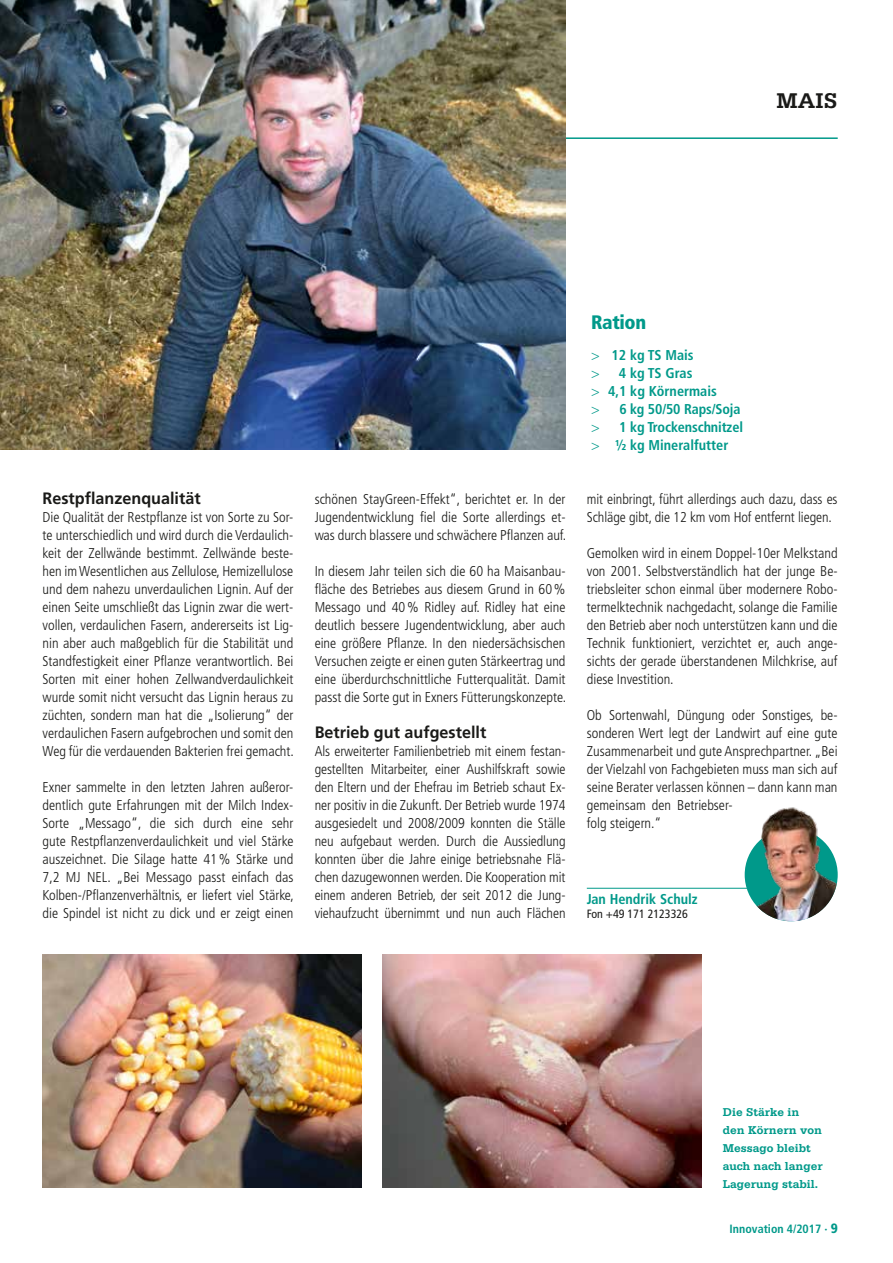
<style>
.page{position:relative;width:893px;height:1263px;background:#fff}
.page>*{position:absolute;margin:0;border:0;box-sizing:border-box;transform-origin:0 0}
.t1{font:700 22.5px "Serifa";color:#1a1a18}
.t2{font:900 condensed 19.5px "Frutiger LT";letter-spacing:-.02em;color:#00998a}
.t3{font:700 16.5px "Frutiger LT";color:#1a1a18}
.t4{font:300 condensed 14.25px/18px "Frutiger LT";color:#1a1a18;text-align:justify}
.t5{font:700 condensed 14.25px/18px "Frutiger LT";color:#00998a}
.t6{font:700 12px/18px "Serifa";color:#00998a}
.t7{font:700 condensed 12px "Frutiger LT";color:#00998a}
.t8{font:condensed 12px "Frutiger LT";color:#1a1a18}
.s1{font-weight:300}
.s2{font-weight:900;font-size:13.5px}
</style>
<div class="page">
<img style="left:383px;top:954px;width:319px;height:233px">
<img style="left:43px;top:954px;width:318px;height:233px">
<hr style="left:0;top:137px;width:838px;height:2px;background:#00998a">
<img style="left:0;top:0;width:566px;height:450px">
<hr style="left:587px;top:888px;width:241px;height:1px;background:#00998a">
<img style="left:748px;top:807px;width:89px;height:114px">
<h1 class="t1" style="left:776px;top:87px;width:36px">Mais</h1>
<p class="t3" style="left:43px;top:489px;width:160px">Restpflanzenqualität</p>
<p class="t4" style="left:43px;top:508px;width:253px">Die Qualität der Restpflanze ist von Sorte zu Sor&shy;te unterschiedlich und wird durch die Verdaulich&shy;keit der Zellwände bestimmt. Zellwände beste&shy;hen im Wesentlichen aus Zellulose, Hemizellulose und dem nahezu unverdaulichen Lignin. Auf der einen Seite umschließt das Lignin zwar die wert&shy;vollen, verdaulichen Fasern, andererseits ist Lig&shy;nin aber auch maßgeblich für die Stabilität und Standfestigkeit einer Pflanze verantwortlich. Bei Sorten mit einer hohen Zellwandverdaulichkeit wurde somit nicht versucht das Lignin heraus zu züchten, sondern man hat die „Isolierung“ der verdaulichen Fasern aufgebrochen und somit den Weg für die verdauenden Bakterien frei gemacht.</p>
<p class="t4" style="left:43px;top:778px;width:253px">Exner sammelte in den letzten Jahren außeror&shy;dentlich gute Erfahrungen mit der Milch Index-Sorte „Messago“, die sich durch eine sehr gute Restpflanzenverdaulichkeit und viel Stärke auszeichnet. Die Silage hatte 41% Stärke und 7,2 MJ NEL. „Bei Messago passt einfach das Kolben-/Pflanzenverhältnis, er liefert viel Stärke, die Spindel ist nicht zu dick und er zeigt einen</p>
<p class="t4" style="left:315px;top:490px;width:253px">schönen StayGreen-Effekt“, berichtet er. In der Jugendentwicklung fiel die Sorte allerdings et&shy;was durch blassere und schwächere Pflanzen auf.</p>
<p class="t4" style="left:315px;top:562px;width:253px">In diesem Jahr teilen sich die 60 ha Maisanbau&shy;fläche des Betriebes aus diesem Grund in 60% Messago und 40% Ridley auf. Ridley hat eine deutlich bessere Jugendentwicklung, aber auch eine größere Pflanze. In den niedersächsischen Versuchen zeigte er einen guten Stärkeertrag und eine überdurchschnittliche Futterqualität. Damit passt die Sorte gut in Exners Fütterungskonzepte.</p>
<p class="t3" style="left:315px;top:723px;width:173px">Betrieb gut aufgestellt</p>
<p class="t4" style="left:315px;top:742px;width:252px">Als erweiterter Familienbetrieb mit einem festan&shy;gestellten Mitarbeiter, einer Aushilfskraft sowie den Eltern und der Ehefrau im Betrieb schaut Ex&shy;ner positiv in die Zukunft. Der Betrieb wurde 1974 ausgesiedelt und 2008/2009 konnten die Ställe neu aufgebaut werden. Durch die Aussiedlung konnten über die Jahre einige betriebsnahe Flä&shy;chen dazugewonnen werden. Die Kooperation mit einem anderen Betrieb, der seit 2012 die Jung&shy;viehaufzucht übernimmt und nun auch Flächen</p>
<h2 class="t2" style="left:591px;top:310px;width:57px">Ration</h2>
<p class="t5" style="left:591px;top:346px;width:154px"><span class="s1">&gt;</span> 12 kg TS Mais<br><span class="s1">&gt;</span> 4 kg TS Gras<br><span class="s1">&gt;</span> 4,1 kg Körnermais<br><span class="s1">&gt;</span> 6 kg 50/50 Raps/Soja <span class="s1">&gt;</span> 1 kg Trockenschnitzel <span class="s1">&gt;</span> ½ kg Mineralfutter</p>
<p class="t4" style="left:587px;top:490px;width:252px">mit einbringt, führt allerdings auch dazu, dass es<br>Schläge gibt, die 12 km vom Hof entfernt liegen.</p>
<p class="t4" style="left:587px;top:544px;width:252px">Gemolken wird in einem Doppel-10er Melkstand von 2001. Selbstverständlich hat der junge Be&shy;triebsleiter schon einmal über modernere Robo&shy;termelktechnik nachgedacht, solange die Familie den Betrieb aber noch unterstützen kann und die Technik funktioniert, verzichtet er, auch ange&shy;sichts der gerade überstandenen Milchkrise, auf diese Investition.</p>
<p class="t4" style="left:587px;top:706px;width:252px;text-align:left">Ob Sortenwahl, Düngung oder Sonstiges, be&shy;sonderen Wert legt der Landwirt auf eine gute Zusammenarbeit und gute Ansprechpartner. „Bei der Vielzahl von Fachgebieten muss man sich auf seine Berater verlassen können – dann kann man gemeinsam den Betriebser-<br>folg steigern.“</p>
<p class="t5" style="left:587px;top:889px;width:112px">Jan Hendrik Schulz</p>
<p class="t8" style="left:587px;top:907px;width:103px">Fon +49 171 2123326</p>
<p class="t6" style="left:723px;top:1103px;width:102px">Die Stärke in den Körnern von<br>Messago bleibt auch nach langer<br>Lagerung stabil.</p>
<p class="t7" style="left:730px;top:1222px;width:110px">Innovation 4/2017 · <span class="s2">9</span></p>
</div>
